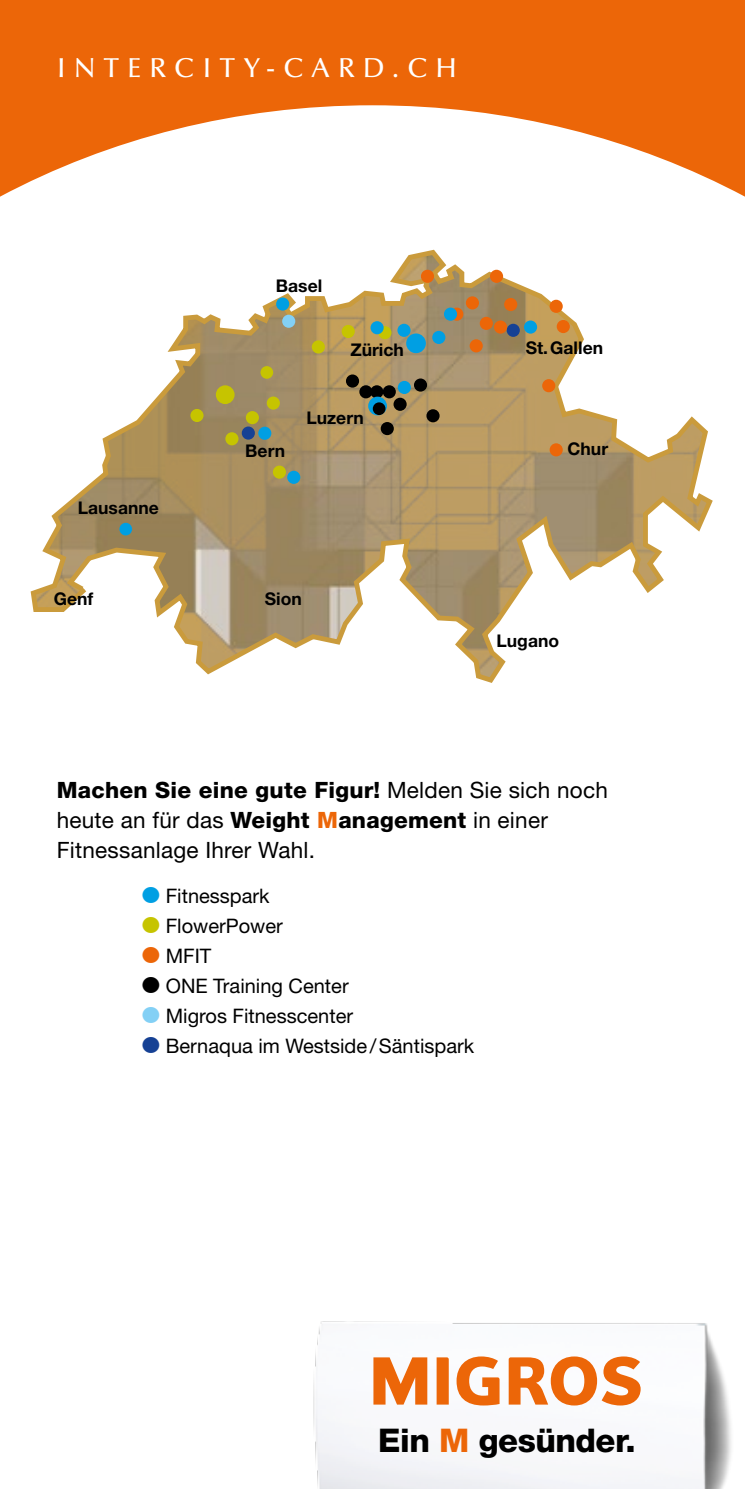
<style>
.page{position:relative;width:745px;height:1489px;background:#fff}
.page>*{position:absolute;margin:0;border:0;box-sizing:border-box;transform-origin:0 0}
.t1{font:800 32.5px "Helvetica Neue";letter-spacing:-.015em;color:#000}
.t2{font:500 27.5px "Optima LT Std";letter-spacing:.3em;color:#fff}
.t3{font:22.5px/30px "Helvetica Neue";letter-spacing:.01em;color:#000}
.t4{font:20px/30px "Helvetica Neue";color:#000}
.t5{font:700 17.5px "Helvetica Neue";color:#000}
.s1{font-weight:800}
.s2{font-weight:800;color:#ec6608}
.s3{font-family:"Eclectic One";color:#009fe3}
.s4{font-family:"Eclectic One";color:#c6c400}
.s5{font-family:"Eclectic One";color:#ec6608}
.s6{font-family:"Eclectic One"}
.s7{font-family:"Eclectic One";color:#83d0f5}
.s8{font-family:"Eclectic One";color:#164194}
.s9{color:#ec6608}
</style>
<div class="page">
<svg style="left:0;top:0;width:744px;height:197px;fill:#ec6608"></svg>
<hr style="left:744px;top:0;width:1px;height:744px;background:#c6c6c6">
<svg style="left:744px;top:0;width:1px;height:215px"></svg>
<div style="left:141px;top:884px;width:20px;height:20px;border:3px solid #fff;border-radius:50%"></div>
<div style="left:141px;top:914px;width:20px;height:20px;border:3px solid #fff;border-radius:50%"></div>
<div style="left:141px;top:944px;width:20px;height:20px;border:3px solid #fff;border-radius:50%"></div>
<div style="left:141px;top:974px;width:20px;height:20px;border:3px solid #fff;border-radius:50%"></div>
<div style="left:141px;top:1004px;width:20px;height:20px;border:3px solid #fff;border-radius:50%"></div>
<div style="left:141px;top:1034px;width:20px;height:20px;border:3px solid #fff;border-radius:50%"></div>
<img style="left:313px;top:1321px;width:418px;height:167px">
<svg style="left:373px;top:1357px;width:54px;height:47px"></svg>
<svg style="left:436px;top:1357px;width:12px;height:47px"></svg>
<svg style="left:456px;top:1356px;width:43px;height:49px"></svg>
<svg style="left:508px;top:1356px;width:132px;height:49px"></svg>
<svg style="left:30px;top:249px;width:683px;height:434px"></svg>
<div style="left:276px;top:297px;width:13px;height:13px;background:#009fe3;border-radius:50%"></div>
<div style="left:282px;top:315px;width:13px;height:13px;background:#83d0f5;border-radius:50%"></div>
<div style="left:450px;top:307px;width:13px;height:14px;background:#ec6608;border-radius:50%"></div>
<div style="left:523px;top:320px;width:13px;height:13px;background:#009fe3;border-radius:50%"></div>
<div style="left:506px;top:324px;width:13px;height:13px;background:#164194;border-radius:50%"></div>
<div style="left:479px;top:317px;width:13px;height:13px;background:#ec6608;border-radius:50%"></div>
<div style="left:493px;top:320px;width:13px;height:13px;background:#ec6608;border-radius:50%"></div>
<div style="left:556px;top:320px;width:13px;height:13px;background:#ec6608;border-radius:50%"></div>
<div style="left:465px;top:296px;width:13px;height:13px;background:#ec6608;border-radius:50%"></div>
<div style="left:504px;top:298px;width:13px;height:13px;background:#ec6608;border-radius:50%"></div>
<div style="left:549px;top:300px;width:13px;height:13px;background:#ec6608;border-radius:50%"></div>
<div style="left:420px;top:270px;width:14px;height:13px;background:#ec6608;border-radius:50%"></div>
<div style="left:341px;top:325px;width:13px;height:13px;background:#c6c400;border-radius:50%"></div>
<div style="left:311px;top:340px;width:14px;height:13px;background:#c6c400;border-radius:50%"></div>
<div style="left:260px;top:366px;width:13px;height:13px;background:#c6c400;border-radius:50%"></div>
<div style="left:266px;top:396px;width:14px;height:13px;background:#c6c400;border-radius:50%"></div>
<div style="left:246px;top:411px;width:13px;height:13px;background:#c6c400;border-radius:50%"></div>
<div style="left:489px;top:270px;width:14px;height:13px;background:#ec6608;border-radius:50%"></div>
<div style="left:216px;top:385px;width:18px;height:19px;background:#c6c400;border-radius:50%"></div>
<div style="left:190px;top:409px;width:13px;height:13px;background:#c6c400;border-radius:50%"></div>
<div style="left:258px;top:426px;width:13px;height:14px;background:#009fe3;border-radius:50%"></div>
<div style="left:273px;top:465px;width:13px;height:13px;background:#c6c400;border-radius:50%"></div>
<div style="left:119px;top:523px;width:13px;height:12px;background:#009fe3;border-radius:50%"></div>
<div style="left:426px;top:409px;width:13px;height:13px;background:#000;border-radius:50%"></div>
<div style="left:397px;top:324px;width:13px;height:13px;background:#009fe3;border-radius:50%"></div>
<div style="left:359px;top:385px;width:13px;height:13px;background:#000;border-radius:50%"></div>
<div style="left:382px;top:385px;width:13px;height:13px;background:#000;border-radius:50%"></div>
<div style="left:370px;top:385px;width:13px;height:13px;background:#000;border-radius:50%"></div>
<div style="left:225px;top:432px;width:13px;height:13px;background:#c6c400;border-radius:50%"></div>
<div style="left:413px;top:378px;width:14px;height:13px;background:#000;border-radius:50%"></div>
<div style="left:393px;top:398px;width:13px;height:13px;background:#000;border-radius:50%"></div>
<div style="left:406px;top:333px;width:19px;height:20px;background:#009fe3;border-radius:50%"></div>
<div style="left:378px;top:326px;width:13px;height:13px;background:#c6c400;border-radius:50%"></div>
<div style="left:397px;top:381px;width:13px;height:13px;background:#009fe3;border-radius:50%"></div>
<div style="left:432px;top:331px;width:13px;height:13px;background:#009fe3;border-radius:50%"></div>
<div style="left:469px;top:339px;width:13px;height:13px;background:#ec6608;border-radius:50%"></div>
<div style="left:542px;top:379px;width:13px;height:13px;background:#ec6608;border-radius:50%"></div>
<div style="left:549px;top:443px;width:13px;height:13px;background:#ec6608;border-radius:50%"></div>
<div style="left:380px;top:422px;width:13px;height:13px;background:#000;border-radius:50%"></div>
<div style="left:287px;top:471px;width:13px;height:13px;background:#009fe3;border-radius:50%"></div>
<div style="left:241px;top:426px;width:14px;height:13px;background:#164194;border-radius:50%"></div>
<div style="left:346px;top:374px;width:13px;height:13px;background:#000;border-radius:50%"></div>
<svg style="left:368px;top:396px;width:18px;height:19px"></svg>
<div style="left:372px;top:402px;width:13px;height:13px;background:#000;border-radius:50%"></div>
<div style="left:443px;top:307px;width:14px;height:14px;background:#009fe3;border-radius:50%"></div>
<div style="left:370px;top:321px;width:13px;height:13px;background:#009fe3;border-radius:50%"></div>
<p class="t2" style="left:57px;top:52px;width:401px">INTERCITY-CARD.CH</p>
<p class="t5" style="left:276px;top:275px;width:48px">Basel</p>
<p class="t5" style="left:350px;top:339px;width:55px">Zürich</p>
<p class="t5" style="left:306px;top:407px;width:59px">Luzern</p>
<p class="t5" style="left:525px;top:337px;width:79px">St.Gallen</p>
<p class="t5" style="left:78px;top:497px;width:83px">Lausanne</p>
<p class="t5" style="left:245px;top:439px;width:41px">Bern</p>
<p class="t5" style="left:567px;top:438px;width:42px">Chur</p>
<p class="t5" style="left:54px;top:587px;width:41px">Genf</p>
<p class="t5" style="left:264px;top:587px;width:38px">Sion</p>
<p class="t5" style="left:496px;top:630px;width:64px">Lugano</p>
<p class="t3" style="left:57px;top:774px;width:552px"><span class="s1">Machen Sie eine gute Figur!</span> Melden Sie sich noch heute an für das <span class="s1">Weight</span> <span class="s2">M</span><span class="s1">anagement</span> in einer<br>Fitnessanlage Ihrer Wahl.</p>
<p class="t4" style="left:142px;top:880px;width:333px"><span class="s3">&gt;</span> Fitnesspark<br><span class="s4">&gt;</span> FlowerPower<br><span class="s5">&gt;</span> MFIT<br><span class="s6">&gt;</span> ONE Training Center<br><span class="s7">&gt;</span> Migros Fitnesscenter<br><span class="s8">&gt;</span> Bernaqua im Westside/Säntispark</p>
<h1 class="t1" style="left:378px;top:1420px;width:259px">Ein <span class="s9">M</span> gesünder.</h1>
</div>
